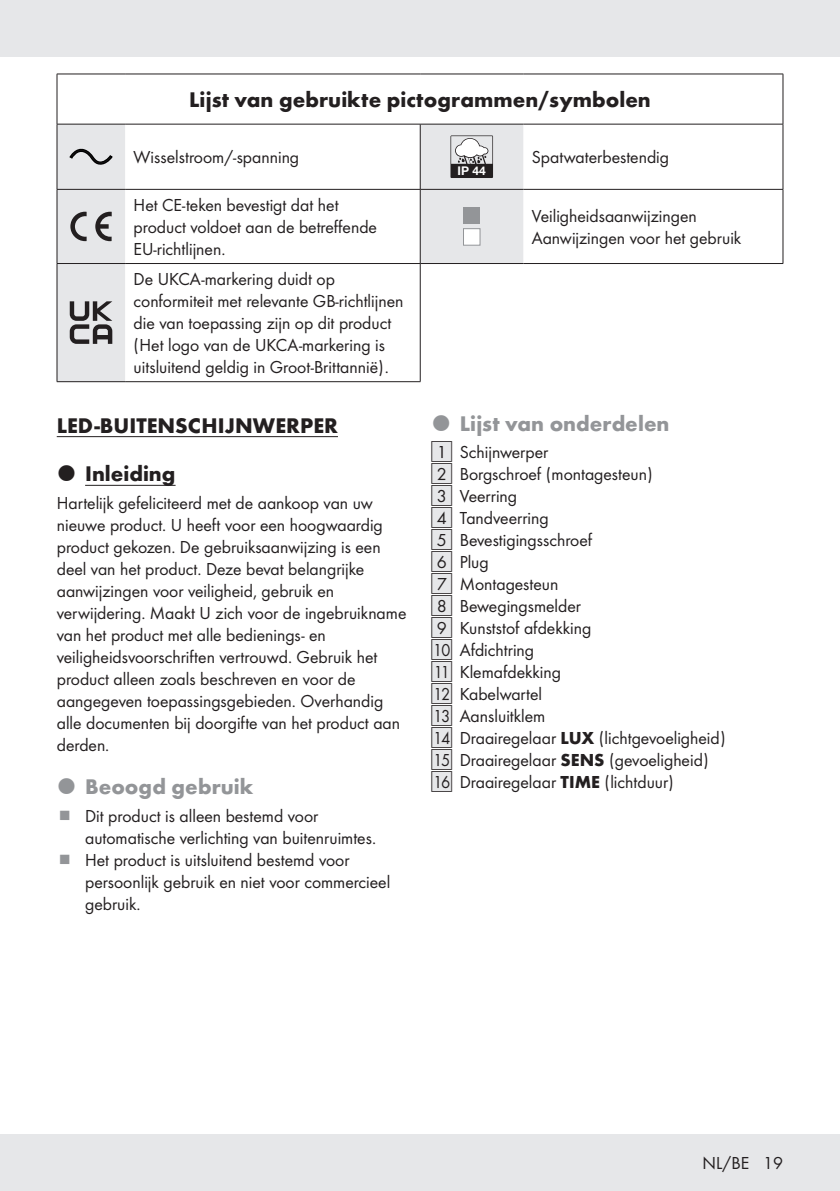
<style>
.page{position:relative;width:840px;height:1191px;background:#fff}
.page>*{position:absolute;margin:0;border:0;box-sizing:border-box;transform-origin:0 0}
.Headline-01{font:700 22px "Futura";color:#231f20}
.t1{font:700 22px "Futura";color:#939598}
.Product_Name{font:700 22px "Futura";color:#231f20}
.Body{font:18px/22px "Futura Boo";color:#231f20}
.Indent{font:18px "Futura Boo";color:#231f20}
.Left__Table{font:18px "Futura Boo";color:#231f20}
.t2{font:700 12px "Helvetica Neue LT Pro";color:#fff}
.s1{font-family:"IMP Lidl Num Box";font-size:15.8px;color:#e6e7e9}
.s2{font-family:"IMP Lidl Num Box";font-size:15.8px}
.s3{font-family:"Futura";font-weight:700}
</style>
<div class="page">
<div style="left:0;top:1134px;width:839px;height:57px;background:#e6e7e9"></div>
<div style="left:0;top:0;width:839px;height:57px;background:#e6e7e9"></div>
<hr style="left:782px;top:74px;width:1px;height:50px;background:#231f20">
<hr style="left:57px;top:74px;width:68px;height:1px;background:#231f20">
<hr style="left:57px;top:74px;width:1px;height:50px;background:#231f20">
<hr style="left:125px;top:74px;width:295px;height:1px;background:#231f20">
<hr style="left:420px;top:74px;width:103px;height:1px;background:#231f20">
<hr style="left:523px;top:74px;width:259px;height:1px;background:#231f20">
<hr style="left:125px;top:124px;width:295px;height:1px;background:#231f20">
<hr style="left:419px;top:124px;width:1px;height:65px;background:#231f20">
<hr style="left:523px;top:124px;width:259px;height:1px;background:#231f20">
<hr style="left:782px;top:124px;width:1px;height:65px;background:#231f20">
<hr style="left:125px;top:189px;width:295px;height:1px;background:#231f20">
<hr style="left:419px;top:190px;width:1px;height:73px;background:#231f20">
<hr style="left:523px;top:189px;width:259px;height:1px;background:#231f20">
<hr style="left:782px;top:190px;width:1px;height:73px;background:#231f20">
<hr style="left:125px;top:263px;width:295px;height:1px;background:#231f20">
<hr style="left:420px;top:263px;width:103px;height:1px;background:#231f20">
<hr style="left:419px;top:264px;width:1px;height:117px;background:#231f20">
<hr style="left:523px;top:263px;width:259px;height:1px;background:#231f20">
<hr style="left:125px;top:381px;width:295px;height:1px;background:#231f20">
<svg style="left:420px;top:124px;width:103px;height:139px;background:#d7d7d9"></svg>
<div style="left:463px;top:228px;width:17px;height:17px;background:#fff;border:1px solid #939598"></div>
<div style="left:463px;top:207px;width:16px;height:17px;background:#939598"></div>
<svg style="left:57px;top:124px;width:68px;height:258px;background:#cdcdcf"></svg>
<hr style="left:57px;top:436px;width:281px;height:1px;background:#231f20">
<hr style="left:85px;top:485px;width:90px;height:1px;background:#231f20">
<p class="Headline-01" style="left:189px;top:84px;width:463px">Lijst van gebruikte pictogrammen/symbolen</p>
<p class="Body" style="left:133px;top:145px;width:167px">Wisselstroom/‑spanning</p>
<p class="t2" style="left:457px;top:163px;width:30px">IP 44</p>
<p class="Body" style="left:531px;top:145px;width:139px">Spatwaterbestendig</p>
<p class="Body" style="left:133px;top:193px;width:245px">Het CE‑teken bevestigt dat het product voldoet aan de betreffende<br>EU‑richtlijnen.</p>
<p class="Left__Table" style="left:531px;top:204px;width:166px">Veiligheidsaanwijzingen</p>
<p class="Left__Table" style="left:531px;top:226px;width:211px">Aanwijzingen voor het gebruik</p>
<p class="Body" style="left:133px;top:267px;width:271px">De UKCA-markering duidt op conformiteit met relevante GB-richtlijnen die van toepassing zijn op dit product (Het logo van de UKCA-markering is uitsluitend geldig in Groot-Brittannië).</p>
<p class="Product_Name" style="left:57px;top:409px;width:282px">LED-BUITENSCHIJNWERPER</p>
<p class="Headline-01" style="left:85px;top:458px;width:92px">Inleiding</p>
<p class="Body" style="left:57px;top:491px;width:351px">Hartelijk gefeliciteerd met de aankoop van uw nieuwe product. U heeft voor een hoogwaardig product gekozen. De gebruiksaanwijzing is een deel van het product. Deze bevat belangrijke aanwijzingen voor veiligheid, gebruik en verwijdering. Maakt U zich voor de ingebruikname van het product met alle bedienings‑ en veiligheidsvoorschriften vertrouwd. Gebruik het product alleen zoals beschreven en voor de aangegeven toepassingsgebieden. Overhandig alle documenten bij doorgifte van het product aan derden.</p>
<p class="t1" style="left:85px;top:770px;width:169px">Beoogd gebruik</p>
<p class="Body" style="left:85px;top:804px;width:290px">Dit product is alleen bestemd voor automatische verlichting van buitenruimtes.</p>
<p class="Body" style="left:85px;top:848px;width:306px">Het product is uitsluitend bestemd voor persoonlijk gebruik en niet voor commercieel gebruik.</p>
<p class="t1" style="left:459px;top:407px;width:211px">Lijst van onderdelen</p>
<p class="Indent" style="left:431px;top:440px;width:118px"><span class="s1">[</span><span class="s2">1]</span> Schijnwerper</p>
<p class="Indent" style="left:431px;top:462px;width:223px"><span class="s1">[</span><span class="s2">2]</span> Borgschroef (montagesteun)</p>
<p class="Indent" style="left:431px;top:484px;width:87px"><span class="s1">[</span><span class="s2">3]</span> Veerring</p>
<p class="Indent" style="left:431px;top:506px;width:119px"><span class="s1">[</span><span class="s2">4]</span> Tandveerring</p>
<p class="Indent" style="left:431px;top:528px;width:162px"><span class="s1">[</span><span class="s2">5]</span> Bevestigingsschroef</p>
<p class="Indent" style="left:431px;top:550px;width:59px"><span class="s1">[</span><span class="s2">6]</span> Plug</p>
<p class="Indent" style="left:431px;top:572px;width:129px"><span class="s1">[</span><span class="s2">7]</span> Montagesteun</p>
<p class="Indent" style="left:431px;top:594px;width:151px"><span class="s1">[</span><span class="s2">8]</span> Bewegingsmelder</p>
<p class="Indent" style="left:431px;top:616px;width:161px"><span class="s1">[</span><span class="s2">9]</span> Kunststof afdekking</p>
<p class="Indent" style="left:431px;top:638px;width:104px"><span class="s1">[</span><span class="s2">10]</span> Afdichtring</p>
<p class="Indent" style="left:431px;top:660px;width:131px"><span class="s1">[</span><span class="s2">11]</span> Klemafdekking</p>
<p class="Indent" style="left:431px;top:682px;width:112px"><span class="s1">[</span><span class="s2">12]</span> Kabelwartel</p>
<p class="Indent" style="left:431px;top:704px;width:115px"><span class="s1">[</span><span class="s2">13]</span> Aansluitklem</p>
<p class="Indent" style="left:431px;top:726px;width:295px"><span class="s1">[</span><span class="s2">14]</span> Draairegelaar <span class="s3">LUX</span> (lichtgevoeligheid)</p>
<p class="Indent" style="left:431px;top:748px;width:279px"><span class="s1">[</span><span class="s2">15]</span> Draairegelaar <span class="s3">SENS</span> (gevoeligheid)</p>
<p class="Indent" style="left:431px;top:770px;width:244px"><span class="s1">[</span><span class="s2">16]</span> Draairegelaar <span class="s3">TIME</span> (lichtduur)</p>
<p class="Body" style="left:702px;top:1151px;width:82px">NL/BE 19</p>
</div>
